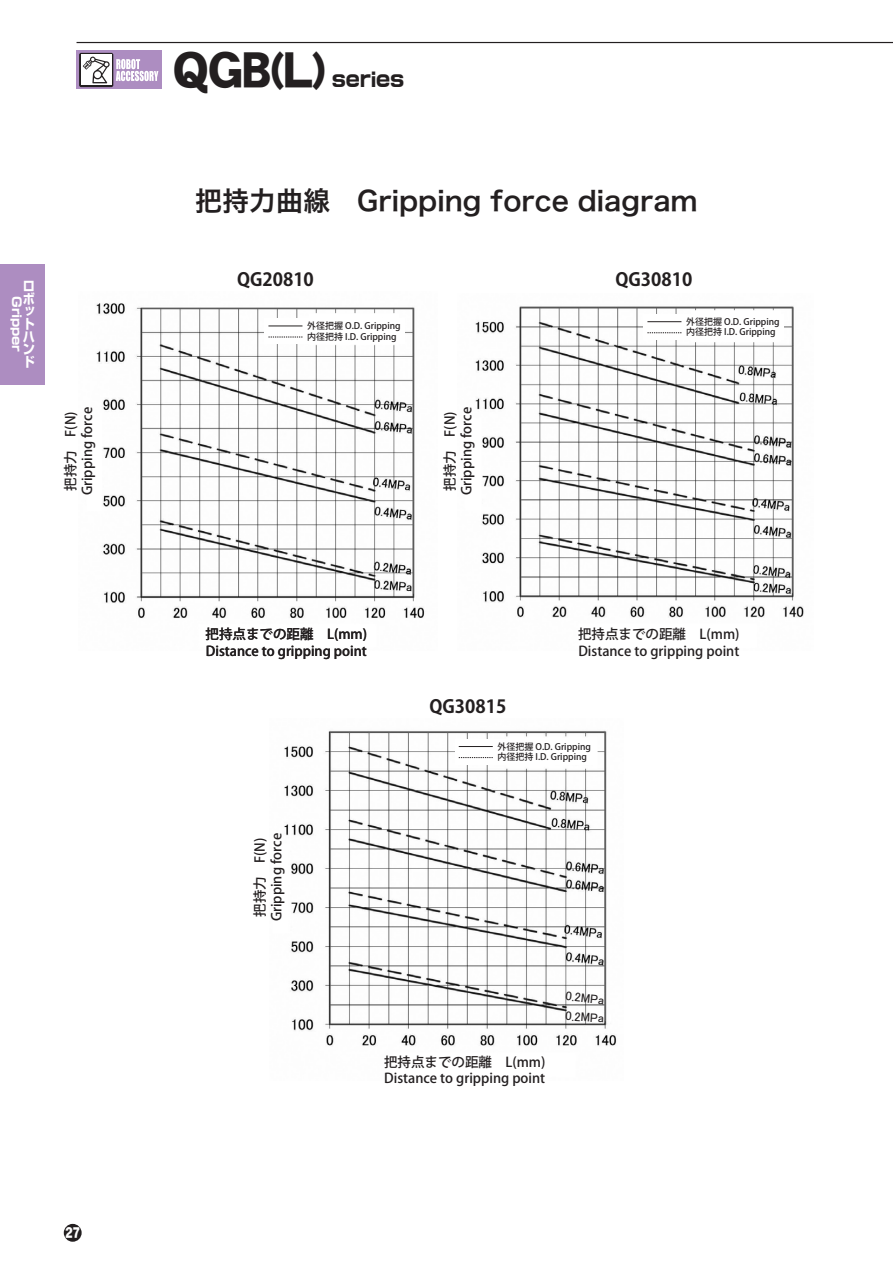
<style>
.page{position:relative;width:893px;height:1263px;background:#fff}
.page>*{position:absolute;margin:0;border:0;box-sizing:border-box;transform-origin:0 0}
.t1{font:27px "Hira Kaku Pro W6";color:#231f20}
.t2{font:19.35px "True Logo G Extra RKSJ H";letter-spacing:-.005em;color:#231f20}
.t3{font:700 18px "Koz Go Pro";color:#231f20}
.t4{font:14.85px "DFHS Gothic G W9 90 pv RKSJ H";color:#fff;scale:.85 1}
.t5{font:500 13.5px/16.5px "Koz Go Pro";color:#231f20}
.t6{font:700 13.5px/12.8px "Shin Go";color:#fff;text-align:justify;scale:.9 1}
.t7{font:12.75px "MS P Gothic";color:#231f20}
.t8{font:700 12.15px "Shin Go";letter-spacing:-.02em;color:#fff;scale:1.11 1}
.t9{font:500 9px/10.5px "Koz Go Pro";color:#231f20}
.s1{font-family:"DFHS Gothic G W9 90 pv RKSJ H";font-size:49.5px}
.s2{font-family:"DFHS Gothic G W9 90 pv RKSJ H";font-size:39.6px}
</style>
<div class="page">
<div style="left:64px;top:1224px;width:18px;height:18px;background:#231f20;border-radius:50%"></div>
<hr style="left:77px;top:42px;width:816px;height:1px;background:#231f20">
<div style="left:77px;top:51px;width:85px;height:38px;background:#ad8dc1"></div>
<svg style="left:116px;top:59px;width:42px;height:22px"></svg>
<svg style="left:79px;top:53px;width:34px;height:34px"></svg>
<svg style="left:81px;top:55px;width:30px;height:30px"></svg>
<svg style="left:83px;top:57px;width:27px;height:26px"></svg>
<div style="left:0;top:264px;width:45px;height:120px;background:#ad8dc1"></div>
<img style="left:96px;top:303px;width:329px;height:315px">
<img style="left:284px;top:730px;width:333px;height:316px">
<img style="left:475px;top:306px;width:329px;height:312px">
<div style="left:644px;top:314px;width:140px;height:26px;background:#fff"></div>
<hr style="left:647px;top:321px;width:34px;height:1px;background:#231f20">
<svg style="left:647px;top:332px;width:34px;height:1px"></svg>
<div style="left:265px;top:318px;width:140px;height:26px;background:#fff"></div>
<hr style="left:268px;top:326px;width:34px;height:1px;background:#231f20">
<svg style="left:268px;top:337px;width:34px;height:1px"></svg>
<div style="left:455px;top:739px;width:140px;height:25px;background:#fff"></div>
<hr style="left:459px;top:746px;width:34px;height:1px;background:#231f20">
<svg style="left:459px;top:757px;width:34px;height:1px"></svg>
<h2 class="t2" style="left:174px;top:70px;width:232px"><span class="s1">QGB</span><span class="s2">(</span><span class="s1">L</span><span class="s2">)</span> SERIES</h2>
<p class="t6" style="left:23px;top:278px;width:15px">ロボットハンド</p>
<p class="t8" style="left:25px;top:296px;width:52px;rotate:90deg">Gripper</p>
<h1 class="t1" style="left:195px;top:176px;width:504px">把持力曲線　Gripping force diagram</h1>
<h3 class="t3" style="left:237px;top:268px;width:78px">QG20810</h3>
<h3 class="t3" style="left:616px;top:268px;width:78px">QG30810</h3>
<p class="t9" style="left:307px;top:321px;width:95px">外径把握 O.D. Gripping内径把持 I.D. Gripping</p>
<p class="t5" style="left:63px;top:495px;width:90px;text-align:center;rotate:-90deg">把持力　F(N)<br>Gripping force</p>
<p class="t5" style="left:442px;top:495px;width:90px;text-align:center;rotate:-90deg">把持力　F(N)<br>Gripping force</p>
<p class="t9" style="left:686px;top:317px;width:95px">外径把握 O.D. Gripping内径把持 I.D. Gripping</p>
<p class="t5" style="left:206px;top:627px;width:163px">把持点までの距離　L(mm)<br>Distance to gripping point</p>
<p class="t5" style="left:578px;top:627px;width:163px">把持点までの距離　L(mm)<br>Distance to gripping point</p>
<h3 class="t3" style="left:429px;top:695px;width:78px">QG30815</h3>
<p class="t5" style="left:252px;top:921px;width:90px;text-align:center;rotate:-90deg">把持力　F(N)<br>Gripping force</p>
<p class="t9" style="left:497px;top:742px;width:95px">外径把握 O.D. Gripping内径把持 I.D. Gripping</p>
<p class="t7" style="left:566px;top:989px;width:40px;rotate:6deg">0.2MPa</p>
<p class="t5" style="left:384px;top:1054px;width:163px">把持点までの距離　L(mm)<br>Distance to gripping point</p>
<p class="t7" style="left:566px;top:1009px;width:40px;rotate:4deg">0.2MPa</p>
<p class="t4" style="left:65px;top:1225px;width:18px">27</p>
</div>
